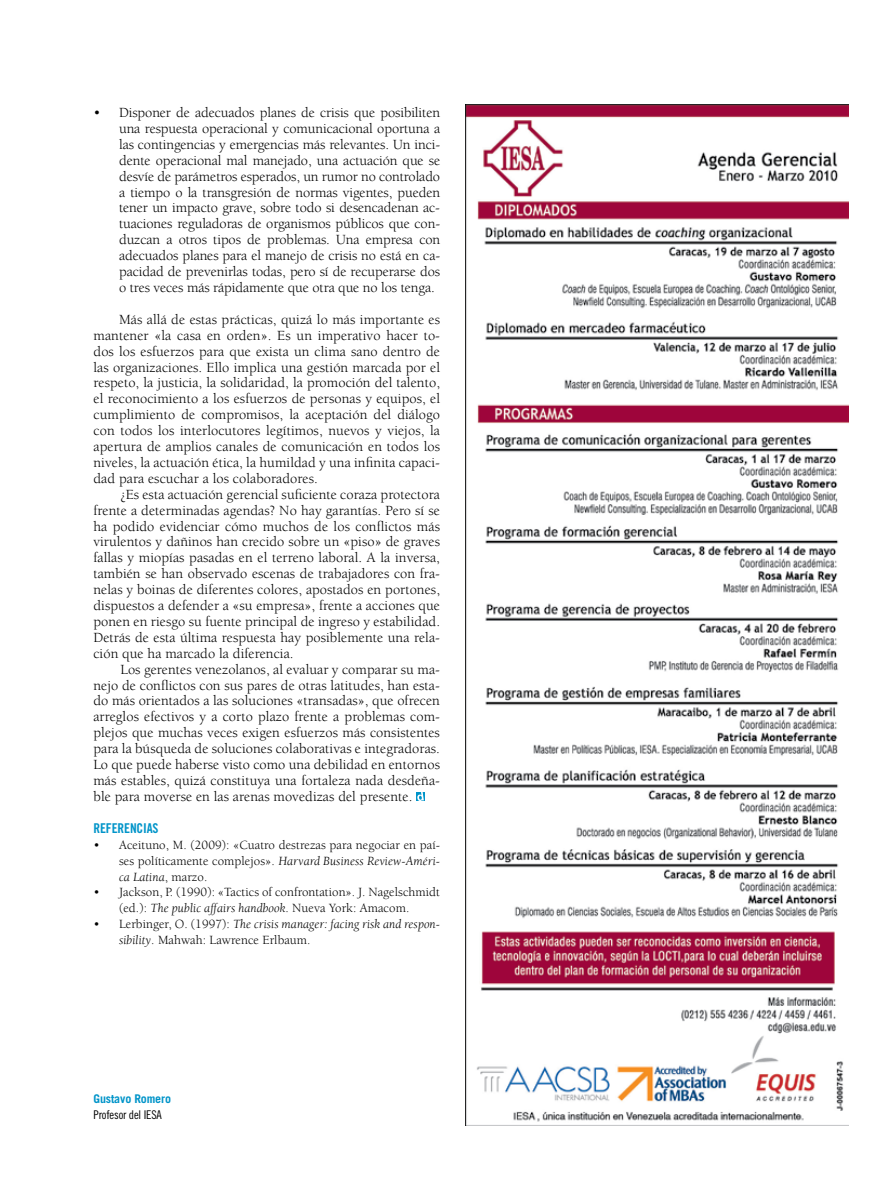
<style>
.page{position:relative;width:893px;height:1191px;background:#fff}
.page>*{position:absolute;margin:0;border:0;box-sizing:border-box;transform-origin:0 0}
.t1{font:14.4px/15.9px "Berkeley";letter-spacing:.005em;color:#000;text-align:justify}
.t2{font:13.5px "Trade Gothic Bold Cond Twenty";letter-spacing:-.01em;color:#0094c9}
.t3{font:12.9px/15.9px "Berkeley";letter-spacing:.005em;color:#000;text-align:justify}
.t4{font:italic 12.9px/15.9px "Berkeley";letter-spacing:.005em;color:#000}
.t5{font:12px "Trade Gothic Cond Eighteen";letter-spacing:-.01em;color:#000}
.t6{font:700 12px "Trade Gothic";letter-spacing:-.01em;color:#0094c9}
.s1{font-style:italic}
.s2{font-style:normal}
</style>
<div class="page">
<div style="left:416px;top:792px;width:9px;height:8px;background:#0094c9"></div>
<svg style="left:417px;top:792px;width:7px;height:9px"></svg>
<img style="left:466px;top:104px;width:382px;height:1021px">
<p class="t1" style="left:119px;top:105px;width:323px;text-indent:-26px">• Disponer de adecuados planes de crisis que posibiliten una respuesta operacional y comunicacional oportuna a las contingencias y emergencias más relevantes. Un inci&shy;dente operacional mal manejado, una actuación que se desvíe de parámetros esperados, un rumor no controlado a tiempo o la transgresión de normas vigentes, pueden tener un impacto grave, sobre todo si desencadenan ac&shy;tuaciones reguladoras de organismos públicos que con&shy;duzcan a otros tipos de problemas. Una empresa con adecuados planes para el manejo de crisis no está en ca&shy;pacidad de prevenirlas todas, pero sí de recuperarse dos o tres veces más rápidamente que otra que no los tenga.</p>
<p class="t1" style="left:93px;top:312px;width:348px;text-indent:26px">Más allá de estas prácticas, quizá lo más importante es mantener «la casa en orden». Es un imperativo hacer to&shy;dos los esfuerzos para que exista un clima sano dentro de las organizaciones. Ello implica una gestión marcada por el respeto, la justicia, la solidaridad, la promoción del talento, el reconocimiento a los esfuerzos de personas y equipos, el cumplimiento de compromisos, la aceptación del diálogo con todos los interlocutores legítimos, nuevos y viejos, la apertura de amplios canales de comunicación en todos los niveles, la actuación ética, la humildad y una infinita capaci&shy;dad para escuchar a los colaboradores.</p>
<p class="t1" style="left:93px;top:486px;width:348px;text-indent:27px">¿Es esta actuación gerencial suficiente coraza protectora frente a determinadas agendas? No hay garantías. Pero sí se ha podido evidenciar cómo muchos de los conflictos más virulentos y dañinos han crecido sobre un «piso» de graves fallas y miopías pasadas en el terreno laboral. A la inversa, también se han observado escenas de trabajadores con fra&shy;nelas y boinas de diferentes colores, apostados en portones, dispuestos a defender a «su empresa», frente a acciones que ponen en riesgo su fuente principal de ingreso y estabilidad.<br>Detrás de esta última respuesta hay posiblemente una rela&shy;ción que ha marcado la diferencia.</p>
<p class="t1" style="left:93px;top:661px;width:348px;text-indent:27px">Los gerentes venezolanos, al evaluar y comparar su ma&shy;nejo de conflictos con sus pares de otras latitudes, han esta&shy;do más orientados a las soluciones «transadas», que ofrecen arreglos efectivos y a corto plazo frente a problemas com&shy;plejos que muchas veces exigen esfuerzos más consistentes para la búsqueda de soluciones colaborativas e integradoras.<br>Lo que puede haberse visto como una debilidad en entornos más estables, quizá constituya una fortaleza nada desdeña&shy;ble para moverse en las arenas movedizas del presente.</p>
<p class="t2" style="left:94px;top:819px;width:67px">REFERENCIAS</p>
<p class="t3" style="left:119px;top:837px;width:323px;text-indent:-26px">• Aceituno, M. (2009): «Cuatro destrezas para negociar en paí&shy;ses políticamente complejos». <span class="s1">Harvard Business Review-Améri&shy;ca Latina</span>, marzo.</p>
<p class="t3" style="left:94px;top:884px;width:348px;text-align:center">• Jackson, P. (1990): «Tactics of confrontation». J. Nagelschmidt (ed.): <span class="s1">The public affairs handbook</span>. Nueva York: Amacom.</p>
<p class="t4" style="left:119px;top:916px;width:323px;text-indent:-26px"><span class="s2">• Lerbinger, O. (1997):</span> The crisis manager: facing risk and respon&shy;sibility<span class="s2">. Mahwah: Lawrence Erlbaum.</span></p>
<p class="t6" style="left:94px;top:1091px;width:79px">Gustavo Romero</p>
<p class="t5" style="left:94px;top:1107px;width:70px">Profesor del IESA</p>
</div>
